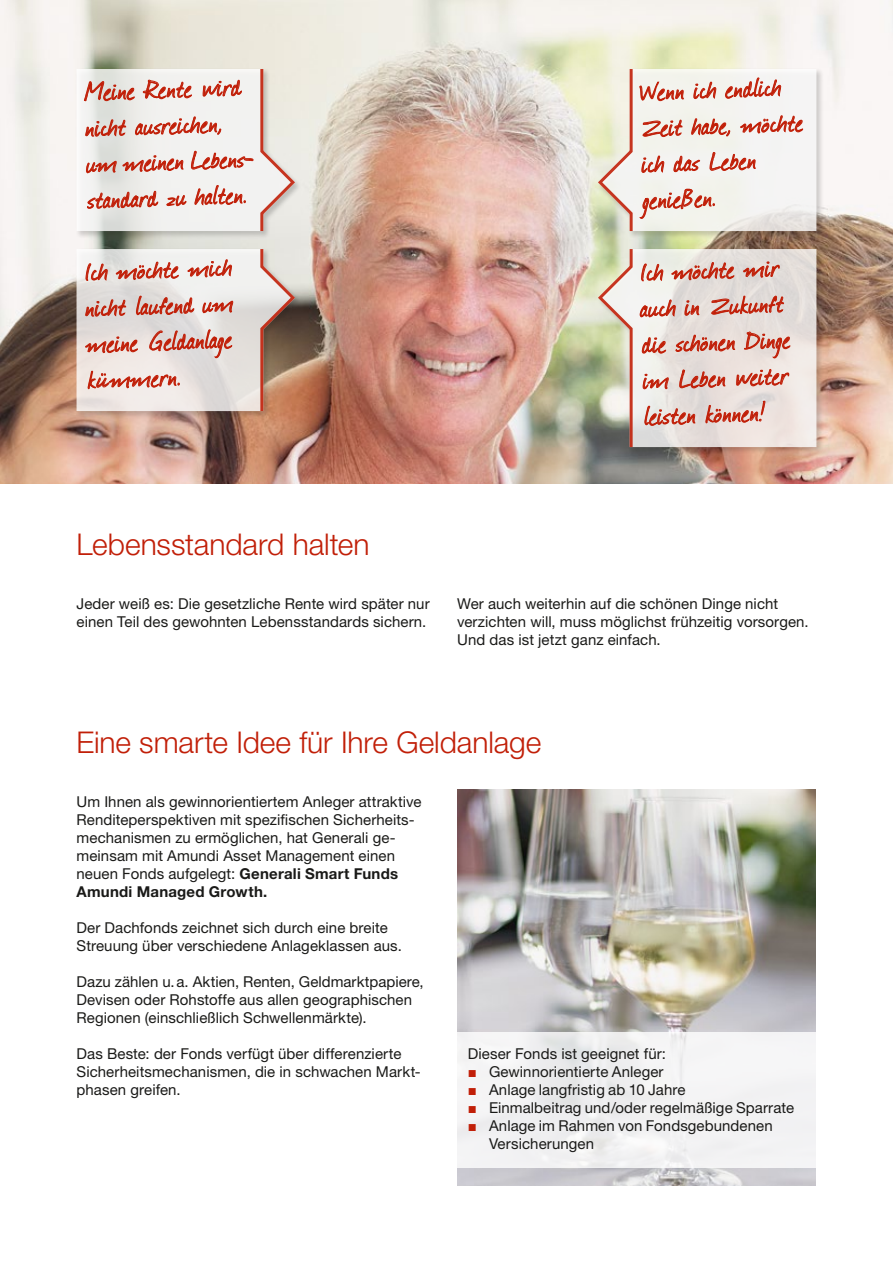
<style>
.page{position:relative;width:893px;height:1263px;background:#fff}
.page>*{position:absolute;margin:0;border:0;box-sizing:border-box;transform-origin:0 0}
.t1{font:30px/36px "Journal";color:#c11f08}
.t2{font:300 30px "Helvetica Neue LT";letter-spacing:-.005em;color:#c11f08}
.t3{font:15px/18px "Helvetica Neue LT";letter-spacing:.005em;color:#1a1a18}
.s1{font-weight:700}
.s2{font-family:"Arial";color:#c11f08}
</style>
<div class="page">
<img style="left:0;top:0;width:893px;height:483px">
<img style="left:457px;top:789px;width:359px;height:396px">
<div style="left:457px;top:1032px;width:359px;height:135px;background:#f2f2f3"></div>
<div style="left:597px;top:67px;width:227px;height:172px;background:#1a1a18;opacity:.25"></div>
<svg style="left:596px;top:68px;width:220px;height:165px"></svg>
<div style="left:75px;top:247px;width:227px;height:172px;background:#1a1a18;opacity:.25"></div>
<svg style="left:77px;top:248px;width:220px;height:165px;background:#dac5be"></svg>
<div style="left:75px;top:67px;width:227px;height:171px;background:#1a1a18;opacity:.25"></div>
<svg style="left:77px;top:68px;width:220px;height:165px"></svg>
<div style="left:597px;top:247px;width:227px;height:208px;background:#1a1a18;opacity:.25"></div>
<svg style="left:596px;top:248px;width:220px;height:201px;background:#dcc9c0"></svg>
<h1 class="t1" style="left:83px;top:73px;width:174px;rotate:-2deg">Meine Rente wird nicht ausreichen, um meinen Lebens&shy;standard zu halten.</h1>
<h1 class="t1" style="left:83px;top:253px;width:149px;text-align:justify;rotate:-2deg">Ich möchte mich nicht laufend um meine Geldanlage kümmern.</h1>
<h1 class="t2" style="left:77px;top:526px;width:294px">Lebensstandard halten</h1>
<h1 class="t1" style="left:639px;top:73px;width:164px;rotate:-2deg">Wenn ich endlich<br>Zeit habe, möchte ich das Leben genießen.</h1>
<h1 class="t1" style="left:639px;top:254px;width:150px;rotate:-2deg">Ich möchte mir auch in Zukunft die schönen Dinge im Leben weiter leisten können!</h1>
<p class="t3" style="left:77px;top:594px;width:355px">Jeder weiß es: Die gesetzliche Rente wird später nur einen Teil des gewohnten Lebensstandards sichern.</p>
<p class="t3" style="left:457px;top:594px;width:353px">Wer auch weiterhin auf die schönen Dinge nicht verzichten will, muss möglichst frühzeitig vorsorgen.<br>Und das ist jetzt ganz einfach.</p>
<h1 class="t2" style="left:77px;top:724px;width:466px">Eine smarte Idee für Ihre Geldanlage</h1>
<p class="t3" style="left:77px;top:792px;width:347px">Um Ihnen als gewinnorientiertem Anleger attraktive Renditeperspektiven mit spezifischen Sicherheits&shy;mechanismen zu ermöglichen, hat Generali ge&shy;meinsam mit Amundi Asset Management einen neuen Fonds aufgelegt: <span class="s1">Generali Smart Funds Amundi Managed Growth.</span></p>
<p class="t3" style="left:77px;top:918px;width:327px">Der Dachfonds zeichnet sich durch eine breite<br>Streuung über verschiedene Anlageklassen aus.</p>
<p class="t3" style="left:77px;top:972px;width:349px">Dazu zählen u.a. Aktien, Renten, Geldmarktpapiere,<br>Devisen oder Rohstoffe aus allen geographischen<br>Regionen (einschließlich Schwellenmärkte).</p>
<p class="t3" style="left:77px;top:1044px;width:346px">Das Beste: der Fonds verfügt über differenzierte<br>Sicherheitsmechanismen, die in schwachen Markt&shy;phasen greifen.</p>
<p class="t3" style="left:468px;top:1044px;width:200px">Dieser Fonds ist geeignet für:</p>
<p class="t3" style="left:468px;top:1062px;width:197px"><span class="s2">■</span> Gewinnorientierte Anleger</p>
<p class="t3" style="left:468px;top:1080px;width:219px"><span class="s2">■</span> Anlage langfristig ab 10 Jahre</p>
<p class="t3" style="left:468px;top:1098px;width:328px"><span class="s2">■</span> Einmalbeitrag und/oder regelmäßige Sparrate</p>
<p class="t3" style="left:489px;top:1116px;width:285px;text-indent:-21px"><span class="s2">■</span> Anlage im Rahmen von Fondsgebundenen<br>Versicherungen</p>
</div>
